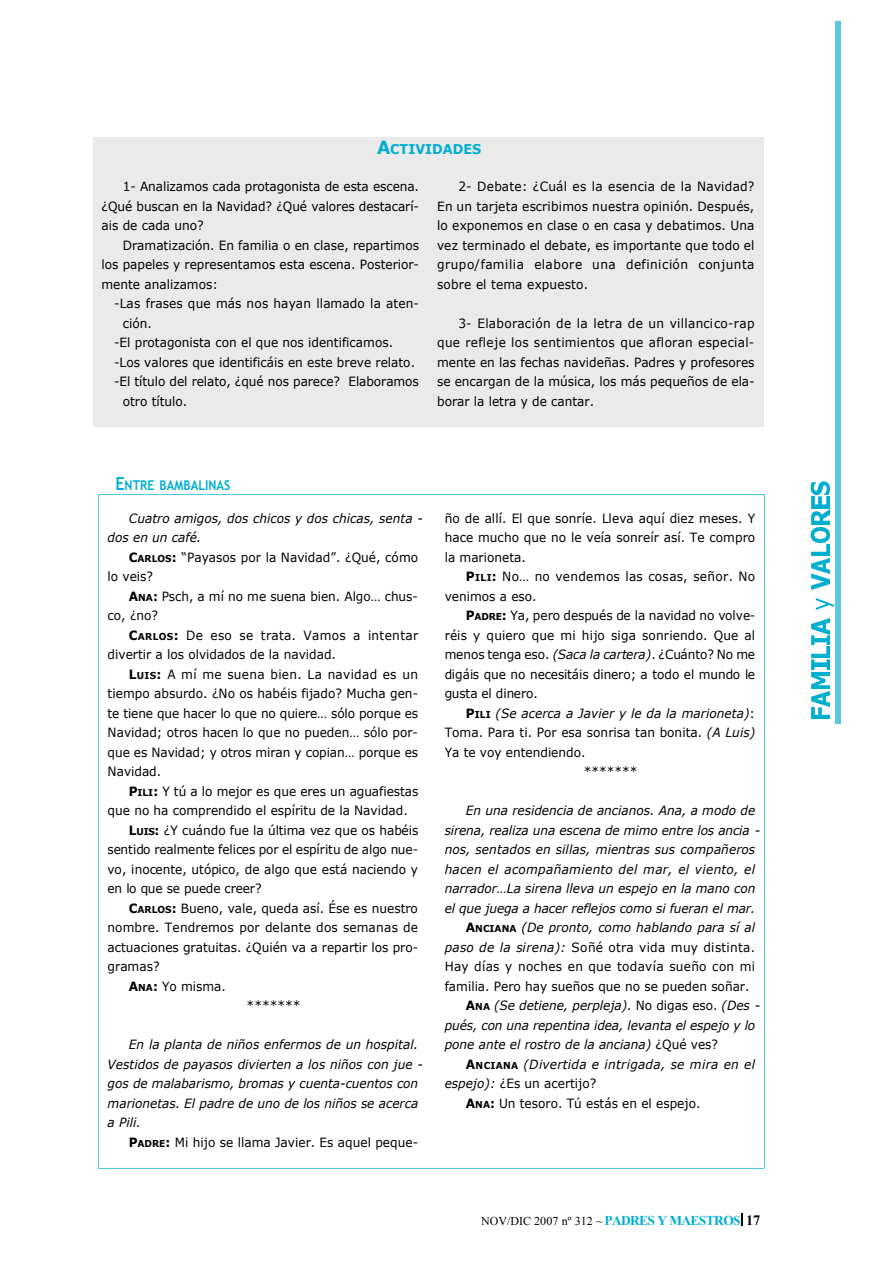
<style>
.page{position:relative;width:893px;height:1263px;background:#fff}
.page>*{position:absolute;margin:0;border:0;box-sizing:border-box;transform-origin:0 0}
.t1{font:700 13.5px "Trebuchet MS";color:#00aed0;scale:.9 1}
.t2{font:700 13.5px "Verdana";color:#00aed0;scale:.95 1}
.t3{font:12.75px/19.5px "Verdana";color:#000;text-align:justify;scale:.95 1}
.t4{font:italic 12.75px/19.5px "Verdana";color:#000;scale:.95 1}
.t5{font:italic 12.75px "Verdana";letter-spacing:.025em;color:#000;scale:.95 1}
.t6{font:12.75px "Verdana";letter-spacing:.025em;color:#000;scale:.95 1}
.t7{font:12.75px/19.5px "Verdana";letter-spacing:.02em;color:#000;scale:.95 1}
.t8{font:12px "Times New Roman";color:#000}
.s1{font-size:18px}
.s2{font-weight:700}
.s3{font-weight:700;font-size:9.6px}
.s4{font-style:italic}
.s5{font-weight:700;font-style:normal}
.s6{font-weight:700;font-style:normal;font-size:9.6px}
.s7{font-style:normal}
.s8{font-weight:700;font-size:13.5px;color:#00aed0}
.s9{font-weight:700;font-size:14.25px}
</style>
<div class="page">
<img style="left:811px;top:691px;width:18px;height:28px">
<img style="left:811px;top:672px;width:18px;height:17px">
<img style="left:811px;top:660px;width:18px;height:9px">
<img style="left:811px;top:646px;width:18px;height:11px">
<img style="left:811px;top:618px;width:18px;height:26px">
<img style="left:815px;top:599px;width:19px;height:10px">
<img style="left:811px;top:558px;width:18px;height:31px">
<img style="left:811px;top:545px;width:18px;height:11px">
<img style="left:810px;top:527px;width:20px;height:16px">
<img style="left:811px;top:510px;width:18px;height:15px">
<img style="left:811px;top:497px;width:18px;height:11px">
<img style="left:810px;top:481px;width:20px;height:13px">
<svg style="left:742px;top:1213px;width:1px;height:12px"></svg>
<div style="left:835px;top:22px;width:6px;height:702px;background:#5bc7de"></div>
<div style="left:93px;top:138px;width:670px;height:289px;background:#eaeaea"></div>
<svg style="left:98px;top:494px;width:667px;height:675px"></svg>
<p class="t2" style="left:377px;top:141px;width:111px"><span class="s1">A</span>CTIVIDADES</p>
<p class="t3" style="left:102px;top:176px;width:336px;text-indent:21px">1- Analizamos cada protagonista de esta escena. ¿Qué buscan en la Navidad? ¿Qué valores destacarí&shy;ais de cada uno?</p>
<p class="t3" style="left:102px;top:235px;width:336px;text-indent:21px">Dramatización. En familia o en clase, repartimos los papeles y representamos esta escena. Posterior&shy;mente analizamos:</p>
<p class="t3" style="left:114px;top:293px;width:322px">-Las frases que más nos hayan llamado la aten-</p>
<p class="t3" style="left:123px;top:313px;width:32px">ción.</p>
<p class="t3" style="left:114px;top:333px;width:295px">-El protagonista con el que nos identificamos.</p>
<p class="t3" style="left:114px;top:352px;width:318px">-Los valores que identificáis en este breve relato.</p>
<p class="t3" style="left:114px;top:371px;width:322px">-El título del relato, ¿qué nos parece? Elaboramos</p>
<p class="t3" style="left:123px;top:391px;width:69px">otro título.</p>
<p class="t3" style="left:437px;top:176px;width:335px;text-indent:21px">2- Debate: ¿Cuál es la esencia de la Navidad?<br>En un tarjeta escribimos nuestra opinión. Después, lo exponemos en clase o en casa y debatimos. Una vez terminado el debate, es importante que todo el grupo/familia elabore una definición conjunta sobre el tema expuesto.</p>
<p class="t3" style="left:437px;top:313px;width:336px;text-indent:21px">3- Elaboración de la letra de un villancico-rap que refleje los sentimientos que afloran especial&shy;mente en las fechas navideñas. Padres y profesores se encargan de la música, los más pequeños de ela&shy;borar la letra y de cantar.</p>
<p class="t1" style="left:116px;top:477px;width:129px"><span class="s1">E</span>NTRE BAMBALINAS</p>
<p class="t4" style="left:108px;top:508px;width:333px;text-indent:21px">Cuatro amigos, dos chicos y dos chicas, senta - dos en un café.</p>
<p class="t3" style="left:108px;top:547px;width:328px;text-indent:21px"><span class="s2">C</span><span class="s3">ARLOS</span><span class="s2">:</span> “Payasos por la Navidad”. ¿Qué, cómo lo veis?</p>
<p class="t3" style="left:108px;top:586px;width:328px;text-indent:21px"><span class="s2">A</span><span class="s3">NA</span><span class="s2">:</span> Psch, a mí no me suena bien. Algo… chus&shy;co, ¿no?</p>
<p class="t3" style="left:108px;top:625px;width:328px;text-indent:21px"><span class="s2">C</span><span class="s3">A R L O S</span><span class="s2">:</span> De eso se trata. Vamos a intentar divertir a los olvidados de la navidad.</p>
<p class="t3" style="left:108px;top:664px;width:328px;text-indent:21px"><span class="s2">L</span><span class="s3">U I S</span><span class="s2">:</span> A mí me suena bien. La navidad es un tiempo absurdo. ¿No os habéis fijado? Mucha gen&shy;te tiene que hacer lo que no quiere… sólo porque es Navidad; otros hacen lo que no pueden… sólo por&shy;que es Navidad; y otros miran y copian… porque es Navidad.</p>
<p class="t3" style="left:129px;top:781px;width:306px"><span class="s2">P</span><span class="s3">ILI</span><span class="s2">:</span> Y tú a lo mejor es que eres un aguafiestas</p>
<p class="t3" style="left:108px;top:801px;width:317px">que no ha comprendido el espíritu de la Navidad.</p>
<p class="t3" style="left:129px;top:820px;width:306px"><span class="s2">L</span><span class="s3">U I S</span><span class="s2">:</span> ¿Y cuándo fue la última vez que os habéis</p>
<p class="t3" style="left:108px;top:839px;width:328px">sentido realmente felices por el espíritu de algo nue-</p>
<p class="t3" style="left:108px;top:859px;width:328px">vo, inocente, utópico, de algo que está naciendo y</p>
<p class="t3" style="left:108px;top:878px;width:164px">en lo que se puede creer?</p>
<p class="t3" style="left:129px;top:898px;width:306px"><span class="s2">C</span><span class="s3">ARLOS</span><span class="s2">:</span> Bueno, vale, queda así. Ése es nuestro</p>
<p class="t3" style="left:108px;top:918px;width:328px">nombre. Tendremos por delante dos semanas de</p>
<p class="t3" style="left:108px;top:937px;width:328px">actuaciones gratuitas. ¿Quién va a repartir los pro-</p>
<p class="t3" style="left:108px;top:956px;width:56px">gramas?</p>
<p class="t3" style="left:129px;top:976px;width:104px"><span class="s2">A</span><span class="s3">NA</span><span class="s2">:</span> Yo misma.</p>
<p class="t3" style="left:247px;top:995px;width:58px">*******</p>
<p class="t4" style="left:108px;top:1035px;width:333px;text-indent:21px">En la planta de niños enfermos de un hospital.<br>Vestidos de payasos divierten a los niños con jue - gos de malabarismo, bromas y cuenta-cuentos con marionetas. El padre de uno de los niños se acerca a Pili.</p>
<p class="t3" style="left:129px;top:1132px;width:306px"><span class="s2">P</span><span class="s3">ADRE</span><span class="s2">:</span> Mi hijo se llama Javier. Es aquel peque-</p>
<p class="t3" style="left:445px;top:508px;width:328px">ño de allí. El que sonríe. Lleva aquí diez meses. Y hace mucho que no le veía sonreír así. Te compro la marioneta.</p>
<p class="t7" style="left:445px;top:567px;width:328px;text-indent:21px"><span class="s2">P</span><span class="s3">I L I</span><span class="s2">:</span> No… no vendemos las cosas, señor. No venimos a eso.</p>
<p class="t3" style="left:445px;top:605px;width:328px;text-indent:21px"><span class="s2">P</span><span class="s3">A D R E</span><span class="s2">:</span> Ya, pero después de la navidad no volve&shy;réis y quiero que mi hijo siga sonriendo. Que al menos tenga eso. <span class="s4">(Saca la cartera)</span>. ¿Cuánto? No me digáis que no necesitáis dinero; a todo el mundo le gusta el dinero.</p>
<p class="t4" style="left:466px;top:703px;width:306px"><span class="s5">P</span><span class="s6">ILI</span> (Se acerca a Javier y le da la marioneta)<span class="s7">:</span></p>
<p class="t3" style="left:445px;top:722px;width:328px">Toma. Para ti. Por esa sonrisa tan bonita. <span class="s4">(A Luis)</span></p>
<p class="t3" style="left:445px;top:742px;width:150px">Ya te voy entendiendo.</p>
<p class="t3" style="left:584px;top:761px;width:58px">*******</p>
<p class="t4" style="left:466px;top:801px;width:306px">En una residencia de ancianos. Ana, a modo de</p>
<p class="t4" style="left:445px;top:820px;width:334px">sirena, realiza una escena de mimo entre los ancia -</p>
<p class="t4" style="left:445px;top:839px;width:328px">nos, sentados en sillas, mientras sus compañeros</p>
<p class="t5" style="left:445px;top:861px;width:328px">hacen el acompañamiento del mar, el viento, el</p>
<p class="t4" style="left:445px;top:878px;width:328px">narrador…La sirena lleva un espejo en la mano con</p>
<p class="t4" style="left:445px;top:898px;width:328px">el que juega a hacer reflejos como si fueran el mar.</p>
<p class="t4" style="left:466px;top:918px;width:306px"><span class="s5">A</span><span class="s6">N C I A N A</span> (De pronto, como hablando para sí al</p>
<p class="t6" style="left:445px;top:939px;width:328px"><span class="s4">paso de la sirena):</span> Soñé otra vida muy distinta.</p>
<p class="t6" style="left:445px;top:958px;width:328px">Hay días y noches en que todavía sueño con mi</p>
<p class="t3" style="left:445px;top:976px;width:322px">familia. Pero hay sueños que no se pueden soñar.</p>
<p class="t4" style="left:466px;top:995px;width:311px"><span class="s5">A</span><span class="s6">NA</span> (Se detiene, perpleja). <span class="s7">No digas eso.</span> (Des -</p>
<p class="t4" style="left:445px;top:1015px;width:328px">pués, con una repentina idea, levanta el espejo y lo</p>
<p class="t4" style="left:445px;top:1035px;width:289px">pone ante el rostro de la anciana) <span class="s7">¿Qué ves?</span></p>
<p class="t5" style="left:466px;top:1056px;width:306px"><span class="s5">A</span><span class="s6">N C I A N A</span> (Divertida e intrigada, se mira en el</p>
<p class="t3" style="left:445px;top:1073px;width:161px"><span class="s4">espejo):</span> ¿Es un acertijo?</p>
<p class="t3" style="left:466px;top:1093px;width:248px"><span class="s2">A</span><span class="s3">NA</span><span class="s2">:</span> Un tesoro. Tú estás en el espejo.</p>
<p class="t8" style="left:481px;top:1214px;width:281px">NOV/DIC 2007 nº 312 ~ <span class="s8">PADRES YMAESTROS</span> <span class="s9">17</span></p>
</div>
